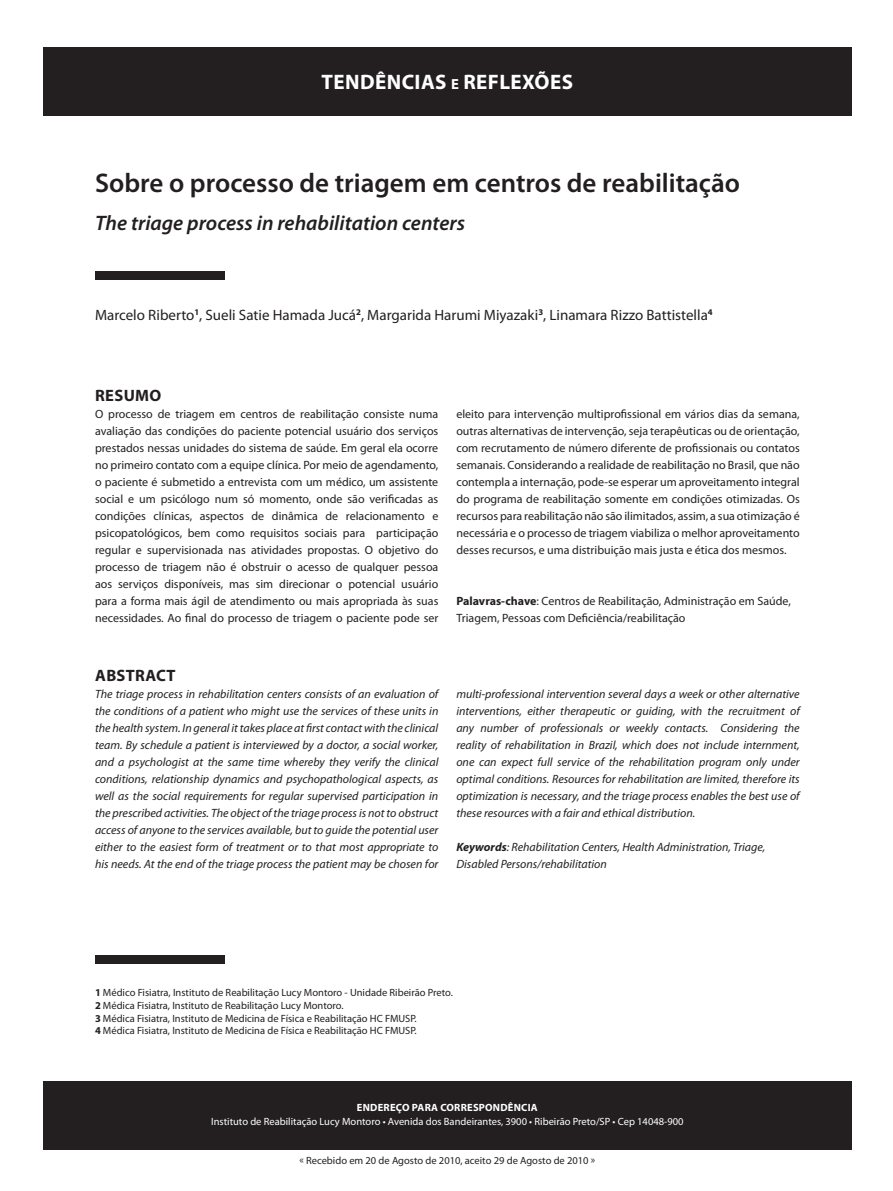
<style>
.page{position:relative;width:893px;height:1191px;background:#fff}
.page>*{position:absolute;margin:0;border:0;box-sizing:border-box;transform-origin:0 0}
._1_SUBTITULO{font:600 27px "Myriad Pro";color:#231f20}
._1_SUBTITULO-2{font:italic 600 21px "Myriad Pro";color:#231f20}
._1_SUBTITULO-3{font:700 21px "Myriad Pro";letter-spacing:.02em;color:#fff}
._1_SUBTITULO-4{font:700 16.5px "Myriad Pro";letter-spacing:.02em;color:#231f20}
._1_SUBTITULO-5{font:15px "Myriad Pro";color:#231f20}
._1_SUBTITULO-6{font:12px/17px "Myriad Pro";color:#231f20;text-align:justify}
._1_SUBTITULO-7{font:italic 12px/17px "Myriad Pro";color:#231f20;text-align:justify}
._1_SUBTITULO-8{font:10.5px "Myriad Pro";color:#231f20}
._1_SUBTITULO-9{font:10.5px "Myriad Pro";color:#fff}
._1_SUBTITULO-10{font:700 10.5px "Myriad Pro";letter-spacing:.02em;color:#fff}
.s1{font-size:14.7px}
.s2{font-weight:700}
</style>
<div class="page">
<div style="left:43px;top:47px;width:808px;height:69px;background:#231f20"></div>
<div style="left:43px;top:1081px;width:808px;height:68px;background:#231f20"></div>
<div style="left:95px;top:271px;width:129px;height:8px;background:#231f20"></div>
<div style="left:95px;top:955px;width:129px;height:9px;background:#231f20"></div>
<p class="_1_SUBTITULO-3" style="left:321px;top:68px;width:253px">TENDÊNCIAS <span class="s1">e</span> REFLEXÕES</p>
<p class="_1_SUBTITULO" style="left:95px;top:166px;width:646px">Sobre o processo de triagem em centros de reabilitação</p>
<p class="_1_SUBTITULO-2" style="left:95px;top:210px;width:371px">The triage process in rehabilitation centers</p>
<p class="_1_SUBTITULO-5" style="left:95px;top:305px;width:619px">Marcelo Riberto<sup>1</sup>, Sueli Satie Hamada Jucá<sup>2</sup>, Margarida Harumi Miyazaki<sup>3</sup>, Linamara Rizzo Battistella<sup>4</sup></p>
<p class="_1_SUBTITULO-4" style="left:95px;top:384px;width:68px">RESUMO</p>
<p class="_1_SUBTITULO-6" style="left:95px;top:405px;width:345px">O processo de triagem em centros de reabilitação consiste numa avaliação das condições do paciente potencial usuário dos serviços prestados nessas unidades do sistema de saúde. Em geral ela ocorre no primeiro contato com a equipe clínica. Por meio de agendamento, o paciente é submetido a entrevista com um médico, um assistente social e um psicólogo num só momento, onde são verificadas as condições clínicas, aspectos de dinâmica de relacionamento e psicopatológicos, bem como requisitos sociais para participação regular e supervisionada nas atividades propostas. O objetivo do processo de triagem não é obstruir o acesso de qualquer pessoa aos serviços disponíveis, mas sim direcionar o potencial usuário para a forma mais ágil de atendimento ou mais apropriada às suas necessidades. Ao final do processo de triagem o paciente pode ser</p>
<p class="_1_SUBTITULO-6" style="left:456px;top:405px;width:345px">eleito para intervenção multiprofissional em vários dias da semana, outras alternativas de intervenção, seja terapêuticas ou de orientação, com recrutamento de número diferente de profissionais ou contatos semanais. Considerando a realidade de reabilitação no Brasil, que não contempla a internação, pode-se esperar um aproveitamento integral do programa de reabilitação somente em condições otimizadas. Os recursos para reabilitação não são ilimitados, assim, a sua otimização é necessária e o processo de triagem viabiliza o melhor aproveitamento desses recursos, e uma distribuição mais justa e ética dos mesmos.</p>
<p class="_1_SUBTITULO-6" style="left:456px;top:592px;width:336px"><span class="s2">Palavras-chave</span>: Centros de Reabilitação, Administração em Saúde,<br>Triagem, Pessoas com Deficiência/reabilitação</p>
<p class="_1_SUBTITULO-4" style="left:95px;top:665px;width:82px">ABSTRACT</p>
<p class="_1_SUBTITULO-7" style="left:95px;top:685px;width:345px">The triage process in rehabilitation centers consists of an evaluation of the conditions of a patient who might use the services of these units in the health system. In general it takes place at first contact with the clinical team. By schedule a patient is interviewed by a doctor, a social worker, and a psychologist at the same time whereby they verify the clinical conditions, relationship dynamics and psychopathological aspects, as well as the social requirements for regular supervised participation in the prescribed activities. The object of the triage process is not to obstruct access of anyone to the services available, but to guide the potential user either to the easiest form of treatment or to that most appropriate to his needs. At the end of the triage process the patient may be chosen for</p>
<p class="_1_SUBTITULO-7" style="left:456px;top:685px;width:345px">multi-professional intervention several days a week or other alternative interventions, either therapeutic or guiding, with the recruitment of any number of professionals or weekly contacts. Considering the reality of rehabilitation in Brazil, which does not include internment, one can expect full service of the rehabilitation program only under optimal conditions. Resources for rehabilitation are limited, therefore its optimization is necessary, and the triage process enables the best use of these resources with a fair and ethical distribution.</p>
<p class="_1_SUBTITULO-7" style="left:456px;top:838px;width:310px"><span class="s2">Keywords</span>: Rehabilitation Centers, Health Administration, Triage,<br>Disabled Persons/rehabilitation</p>
<p class="_1_SUBTITULO-8" style="left:95px;top:986px;width:359px"><span class="s2">1</span> Médico Fisiatra, Instituto de Reabilitação Lucy Montoro - Unidade Ribeirão Preto.</p>
<p class="_1_SUBTITULO-8" style="left:95px;top:998px;width:250px"><span class="s2">2</span> Médica Fisiatra, Instituto de Reabilitação Lucy Montoro.</p>
<p class="_1_SUBTITULO-8" style="left:95px;top:1011px;width:323px"><span class="s2">3</span> Médica Fisiatra, Instituto de Medicina de Física e Reabilitação HC FMUSP.</p>
<p class="_1_SUBTITULO-8" style="left:95px;top:1024px;width:323px"><span class="s2">4</span> Médica Fisiatra, Instituto de Medicina de Física e Reabilitação HC FMUSP.</p>
<p class="_1_SUBTITULO-10" style="left:357px;top:1101px;width:182px">ENDEREÇO PARA CORRESPONDÊNCIA</p>
<p class="_1_SUBTITULO-9" style="left:211px;top:1115px;width:474px">Instituto de Reabilitação Lucy Montoro • Avenida dos Bandeirantes, 3900 • Ribeirão Preto/SP • Cep 14048-900</p>
<p class="_1_SUBTITULO-8" style="left:299px;top:1154px;width:297px">« Recebido em 20 de Agosto de 2010, aceito 29 de Agosto de 2010 »</p>
</div>
